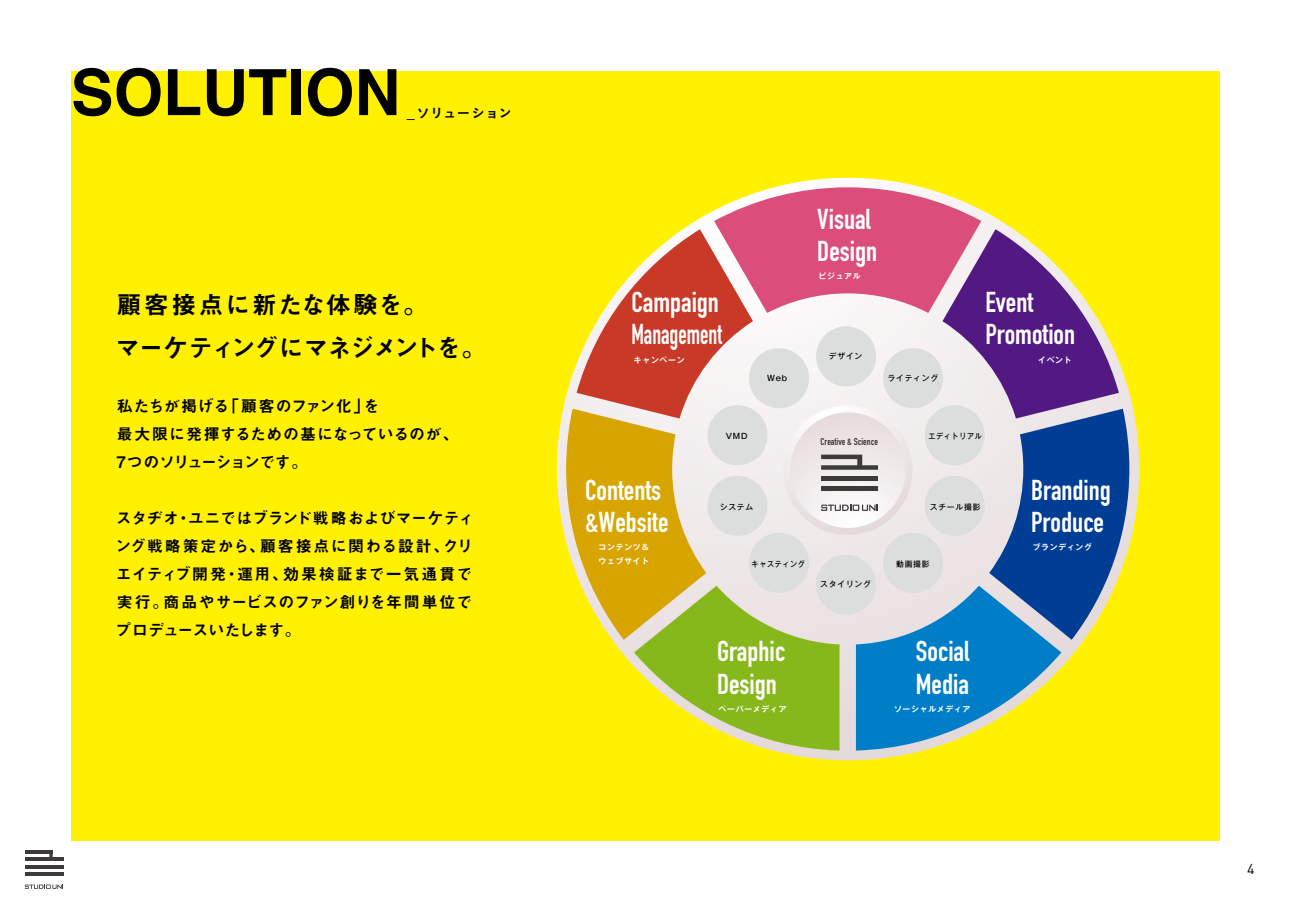
<style>
.page{position:relative;width:1290px;height:911px;background:#fff}
.page>*{position:absolute;margin:0;border:0;box-sizing:border-box;transform-origin:0 0}
.t1{font:700 63.75px "Helvetica";color:#000}
.t2{font:700 28.38px/31.9px "DIN Condensed";color:#fff}
.t3{font:24.75px/43.4px "Midashi Go Pro MB31";color:#000}
.t4{font:16px/27.9px "Midashi Go Pro MB31";letter-spacing:.015em;color:#000}
.t5{font:16px/27.9px "Midashi Go Pro MB31";letter-spacing:-.015em;color:#000}
.t6{font:14.12px "DIN Pro";color:#000}
.t7{font:13.25px "Koburina Go Std W6";letter-spacing:.04em;color:#000}
.t8{font:700 9.75px "DIN Condensed";color:#3e3a39}
.t9{font:700 7.75px/14.1px "Gothic MB101 Pro De";letter-spacing:.1em;color:#fff}
.t10{font:500 7.75px "Gothic MB101 Pro";letter-spacing:.1em;color:#000}
.t11{font:500 7.75px "Gothic MB101 Pro";letter-spacing:.1em;color:#000;scale:.9 1}
</style>
<div class="page">
<svg style="left:25px;top:884px;width:38px;height:4px"></svg>
<hr style="left:25px;top:850px;width:28px;height:3px;background:#3e3a39">
<hr style="left:25px;top:858px;width:38px;height:3px;background:#3e3a39">
<hr style="left:25px;top:865px;width:38px;height:3px;background:#3e3a39">
<hr style="left:25px;top:872px;width:38px;height:3px;background:#3e3a39">
<svg style="left:49px;top:853px;width:4px;height:5px"></svg>
<div style="left:71px;top:71px;width:1148px;height:769px;background:#fff100"></div>
<svg style="left:566px;top:187px;width:563px;height:563px"></svg>
<h1 class="t1" style="left:71px;top:41px;width:331px">SOLUTION</h1>
<p class="t7" style="left:407px;top:103px;width:107px">_ソリューション</p>
<h3 class="t3" style="left:115px;top:280px;width:372px">顧客接点に新たな体験を。<br>マーケティングにマネジメントを。</h3>
<p class="t5" style="left:117px;top:390px;width:343px">私たちが掲げる「顧客のファン化」を<br>最大限に発揮するための基になっているのが、<br>7つのソリューションです。</p>
<p class="t4" style="left:115px;top:502px;width:361px">スタヂオ・ユニではブランド戦略およびマーケティング戦略策定から、顧客接点に関わる設計、クリエイティブ開発・運用、効果検証まで一気通貫で実行。商品やサービスのファン創りを年間単位でプロデュースいたします。</p>
<h2 class="t2" style="left:631px;top:286px;width:92px">Campaign<br>Management</h2>
<p class="t9" style="left:634px;top:352px;width:52px">キャンペーン</p>
<p class="t10" style="left:767px;top:372px;width:22px">Web</p>
<h2 class="t2" style="left:817px;top:203px;width:61px">Visual<br>Design</h2>
<p class="t9" style="left:818px;top:267px;width:44px">ビジュアル</p>
<p class="t10" style="left:829px;top:350px;width:35px">デザイン</p>
<p class="t10" style="left:887px;top:372px;width:52px">ライティング</p>
<h2 class="t2" style="left:985px;top:286px;width:91px">Event<br>Promotion</h2>
<p class="t9" style="left:1038px;top:352px;width:35px">イベント</p>
<h2 class="t2" style="left:585px;top:474px;width:85px">Contents &amp;Website</h2>
<p class="t9" style="left:599px;top:539px;width:52px">コンテンツ＆ウェブサイト</p>
<p class="t10" style="left:726px;top:429px;width:23px">VMD</p>
<p class="t8" style="left:821px;top:434px;width:59px">Creative &amp; Science</p>
<p class="t11" style="left:928px;top:429px;width:61px">エディトリアル</p>
<p class="t10" style="left:720px;top:500px;width:35px">システム</p>
<p class="t10" style="left:930px;top:500px;width:52px">スチール撮影</p>
<h2 class="t2" style="left:1031px;top:474px;width:81px">Branding<br>Produce</h2>
<p class="t9" style="left:1033px;top:539px;width:61px">ブランディング</p>
<p class="t11" style="left:751px;top:557px;width:61px">キャスティング</p>
<p class="t10" style="left:896px;top:557px;width:35px">動画撮影</p>
<p class="t10" style="left:820px;top:578px;width:52px">スタイリング</p>
<h2 class="t2" style="left:717px;top:634px;width:70px;line-height:32.6px">Graphic<br>Design</h2>
<p class="t9" style="left:719px;top:700px;width:69px">ペーパーメディア</p>
<h2 class="t2" style="left:916px;top:634px;width:55px;line-height:32.6px">Social<br>Media</h2>
<p class="t9" style="left:894px;top:700px;width:78px">ソーシャルメディア</p>
<p class="t6" style="left:1247px;top:857px;width:9px">4</p>
</div>
